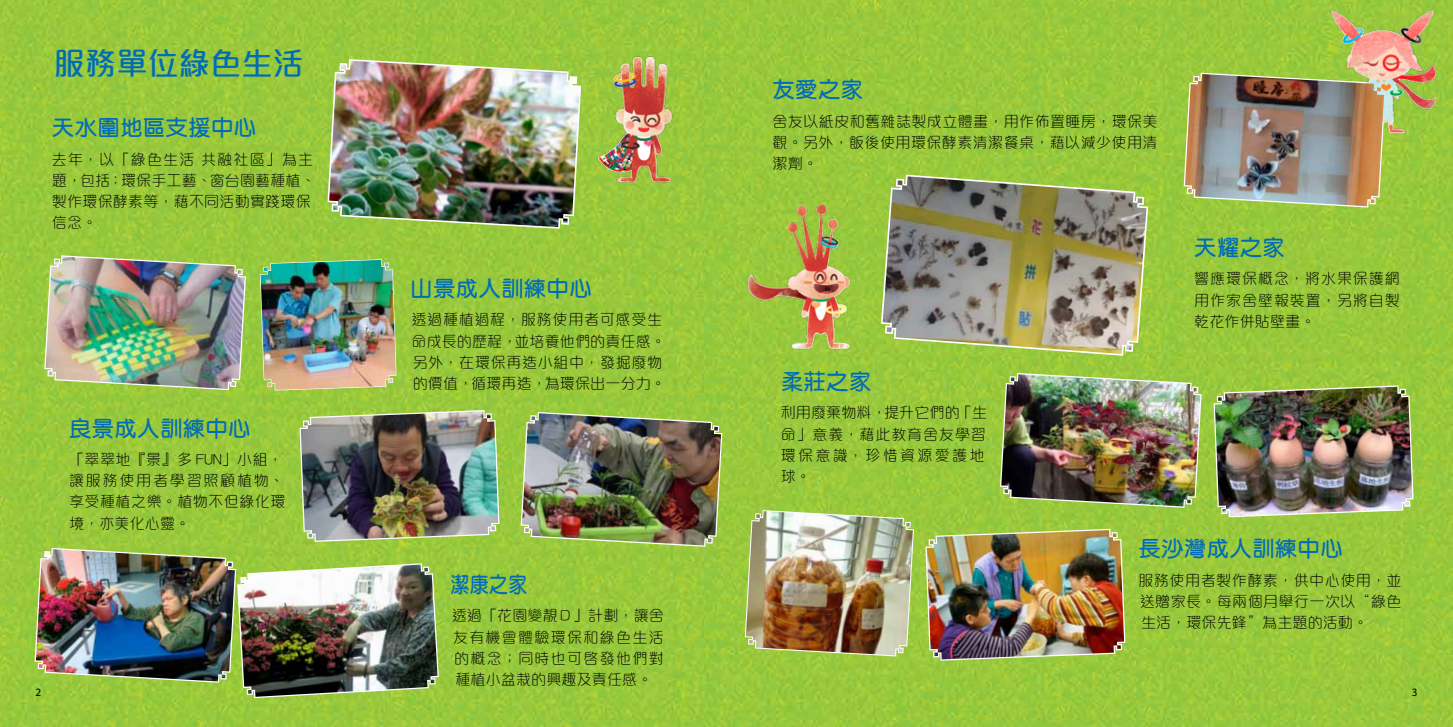
<style>
.page{position:relative;width:1453px;height:727px;background:#fff}
.page>*{position:absolute;margin:0;border:0;box-sizing:border-box;transform-origin:0 0}
.t1{font:500 31.25px "M Elle HK";color:#006cb7}
.t2{font:600 22.5px "M Yuen HK";letter-spacing:.01em;color:#006cb7}
.t3{font:600 22.5px "M Yuen HK";letter-spacing:.01em;color:#006cb7;scale:.85 1}
.t4{font:300 15px/21.2px "M Elle HK";letter-spacing:.03em;color:#000;text-align:justify}
.t5{font:300 15px/21.2px "M Elle HK";letter-spacing:.06em;color:#000}
.t6{font:11.25px "Myriad Pro";color:#000}
</style>
<div class="page">
<img style="left:0;top:0;width:1453px;height:726px">
<svg style="left:326px;top:57px;width:257px;height:173px;background:#9dcb43"></svg>
<svg style="left:259px;top:258px;width:138px;height:133px"></svg>
<svg style="left:1182px;top:71px;width:204px;height:138px"></svg>
<svg style="left:879px;top:173px;width:271px;height:184px;background:#9bca41"></svg>
<svg style="left:998px;top:371px;width:205px;height:138px;background:#9bca42"></svg>
<svg style="left:744px;top:509px;width:171px;height:148px"></svg>
<svg style="left:1212px;top:384px;width:203px;height:134px;background:#9ecc46"></svg>
<svg style="left:924px;top:527px;width:203px;height:134px;background:#9fcc48"></svg>
<svg style="left:43px;top:254px;width:204px;height:137px"></svg>
<svg style="left:519px;top:410px;width:205px;height:138px;background:#9cca42"></svg>
<svg style="left:33px;top:408px;width:468px;height:291px;background:#98c93c"></svg>
<img style="left:585px;top:36px;width:101px;height:152px">
<img style="left:724px;top:188px;width:147px;height:184px">
<img style="left:1233px;top:0;width:220px;height:150px">
<img style="left:329px;top:61px;width:250px;height:166px">
<img style="left:46px;top:256px;width:199px;height:133px">
<img style="left:261px;top:260px;width:135px;height:130px">
<img style="left:301px;top:411px;width:197px;height:129px">
<img style="left:522px;top:413px;width:199px;height:132px">
<img style="left:36px;top:549px;width:199px;height:132px">
<img style="left:238px;top:564px;width:199px;height:132px">
<img style="left:1185px;top:74px;width:199px;height:132px">
<img style="left:883px;top:176px;width:263px;height:178px">
<img style="left:1001px;top:374px;width:199px;height:132px">
<img style="left:1215px;top:386px;width:197px;height:130px">
<img style="left:746px;top:511px;width:167px;height:144px">
<img style="left:927px;top:530px;width:197px;height:129px">
<h1 class="t1" style="left:54px;top:48px;width:252px">服務單位綠色生活</h1>
<h2 class="t2" style="left:52px;top:116px;width:206px">天水圍地區支援中心</h2>
<p class="t4" style="left:52px;top:148px;width:265px;text-align:left">去年，以「綠色生活 共融社區」為主題，包括：環保手工藝、窗台園藝種植、製作環保酵素等，藉不同活動實踐環保信念。</p>
<h2 class="t2" style="left:69px;top:417px;width:183px">良景成人訓練中心</h2>
<p class="t4" style="left:69px;top:448px;width:218px;text-align:left">「翠翠地『景』多 FUN」小組，讓服務使用者學習照顧植物、享受種植之樂。植物不但綠化環境，亦美化心靈。</p>
<h2 class="t2" style="left:410px;top:277px;width:183px">山景成人訓練中心</h2>
<p class="t4" style="left:411px;top:309px;width:256px;text-align:left">透過種植過程，服務使用者可感受生命成長的歷程，並培養他們的責任感。另外，在環保再造小組中，發掘廢物的價值，循環再造，為環保出一分力。</p>
<h2 class="t3" style="left:450px;top:573px;width:92px">潔康之家</h2>
<p class="t4" style="left:452px;top:604px;width:214px">透過「花園變靚Ｄ」計劃，讓舍友有機會體驗環保和綠色生活的概念；同時也可啓發他們對種植小盆栽的興趣及責任感。</p>
<h2 class="t2" style="left:772px;top:79px;width:92px">友愛之家</h2>
<p class="t4" style="left:772px;top:110px;width:386px">舍友以紙皮和舊雜誌製成立體畫，用作佈置睡房，環保美觀。另外，飯後使用環保酵素清潔餐桌，藉以減少使用清潔劑。</p>
<h2 class="t2" style="left:781px;top:370px;width:92px">柔莊之家</h2>
<p class="t5" style="left:781px;top:402px;width:208px">利用廢棄物料，提升它們的「生命」意義，藉此教育舍友學習環保意識，珍惜資源愛護地球。</p>
<h2 class="t2" style="left:1194px;top:236px;width:92px">天耀之家</h2>
<p class="t4" style="left:1194px;top:268px;width:207px">響應環保概念，將水果保護網用作家舍壁報裝置，另將自製乾花作併貼壁畫。</p>
<h2 class="t2" style="left:1138px;top:537px;width:206px">長沙灣成人訓練中心</h2>
<p class="t4" style="left:1138px;top:569px;width:265px">服務使用者製作酵素，供中心使用，並送贈家長。每兩個月舉行一次以“綠色生活，環保先鋒”為主題的活動。</p>
<p class="t6" style="left:35px;top:684px;width:7px">2</p>
<p class="t6" style="left:1412px;top:684px;width:7px">3</p>
</div>
